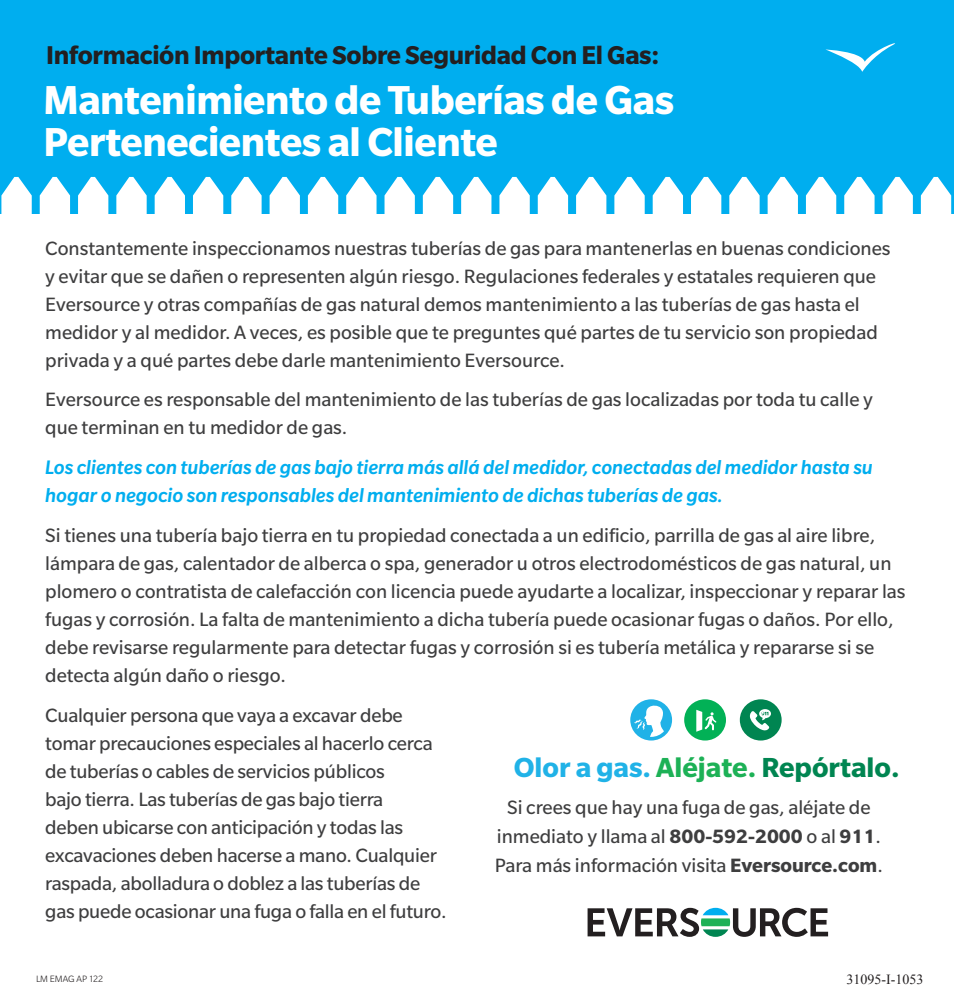
<style>
.page{position:relative;width:954px;height:1008px;background:#fff}
.page>*{position:absolute;margin:0;border:0;box-sizing:border-box;transform-origin:0 0}
.t1{font:700 44px/42px "Slate Pro";letter-spacing:-.01em;color:#fff}
.t2{font:900 43.6px "Slate Pro";color:#20b2e7}
.t3{font:700 30px "Slate Pro";color:#008551}
.t4{font:700 28px "Slate Pro";letter-spacing:-.01em;color:#231f20}
.t5{font:italic 500 21.2px/28px "Slate Pro";color:#00aeef}
.t6{font:21px/28px "Slate Pro";color:#3e3e3f}
.t7{font:14px "Times New Roman";color:#231f20}
.t8{font:300 10px "Slate Pro";color:#231f20}
.s1{color:#02b156}
.s2{color:#008551}
.s3{font-weight:700}
.s4{color:#20b2e7}
.s5{color:#1db156}
</style>
<div class="page">
<svg style="left:588px;top:908px;width:240px;height:29px"></svg>
<div style="left:0;top:0;width:954px;height:214px;background:#00aeef"></div>
<svg style="left:1px;top:177px;width:31px;height:37px"></svg>
<svg style="left:40px;top:177px;width:30px;height:37px"></svg>
<svg style="left:78px;top:177px;width:30px;height:37px"></svg>
<svg style="left:116px;top:177px;width:31px;height:37px"></svg>
<svg style="left:155px;top:177px;width:30px;height:37px"></svg>
<svg style="left:193px;top:177px;width:30px;height:37px"></svg>
<svg style="left:231px;top:177px;width:31px;height:37px"></svg>
<svg style="left:270px;top:177px;width:30px;height:37px"></svg>
<svg style="left:308px;top:177px;width:30px;height:37px"></svg>
<svg style="left:346px;top:177px;width:31px;height:37px"></svg>
<svg style="left:385px;top:177px;width:30px;height:37px"></svg>
<svg style="left:423px;top:177px;width:30px;height:37px"></svg>
<svg style="left:461px;top:177px;width:30px;height:37px"></svg>
<svg style="left:499px;top:177px;width:31px;height:37px"></svg>
<svg style="left:538px;top:177px;width:30px;height:37px"></svg>
<svg style="left:576px;top:177px;width:30px;height:37px"></svg>
<svg style="left:614px;top:177px;width:31px;height:37px"></svg>
<svg style="left:653px;top:177px;width:30px;height:37px"></svg>
<svg style="left:691px;top:177px;width:30px;height:37px"></svg>
<svg style="left:729px;top:177px;width:31px;height:37px"></svg>
<svg style="left:768px;top:177px;width:30px;height:37px"></svg>
<svg style="left:806px;top:177px;width:30px;height:37px"></svg>
<svg style="left:844px;top:177px;width:31px;height:37px"></svg>
<svg style="left:883px;top:177px;width:30px;height:37px"></svg>
<svg style="left:921px;top:177px;width:30px;height:37px"></svg>
<svg style="left:825px;top:43px;width:70px;height:29px"></svg>
<div style="left:684px;top:699px;width:42px;height:42px;background:#02b156;border-radius:50%"></div>
<svg style="left:696px;top:710px;width:20px;height:22px"></svg>
<div style="left:740px;top:699px;width:42px;height:42px;background:#008551;border-radius:50%"></div>
<svg style="left:749px;top:709px;width:22px;height:22px"></svg>
<div style="left:630px;top:699px;width:42px;height:42px;background:#20b2e7;border-radius:50%"></div>
<svg style="left:634px;top:704px;width:30px;height:33px"></svg>
<h3 class="t4" style="left:46px;top:40px;width:614px">Información Importante Sobre Seguridad Con El Gas:</h3>
<h1 class="t1" style="left:43px;top:78px;width:632px">Mantenimiento de Tuberías de Gas<br>Pertenecientes al Cliente</h1>
<p class="t6" style="left:45px;top:234px;width:847px">Constantemente inspeccionamos nuestras tuberías de gas para mantenerlas en buenas condiciones y evitar que se dañen o representen algún riesgo. Regulaciones federales y estatales requieren que Eversource y otras compañías de gas natural demos mantenimiento a las tuberías de gas hasta el medidor y al medidor. A veces, es posible que te preguntes qué partes de tu servicio son propiedad privada y a qué partes debe darle mantenimiento Eversource.</p>
<p class="t6" style="left:45px;top:386px;width:829px">Eversource es responsable del mantenimiento de las tuberías de gas localizadas por toda tu calle y que terminan en tu medidor de gas.</p>
<p class="t5" style="left:45px;top:453px;width:829px">Los clientes con tuberías de gas bajo tierra más allá del medidor, conectadas del medidor hasta su hogar o negocio son responsables del mantenimiento de dichas tuberías de gas.</p>
<p class="t6" style="left:45px;top:521px;width:862px">Si tienes una tubería bajo tierra en tu propiedad conectada a un edificio, parrilla de gas al aire libre, lámpara de gas, calentador de alberca o spa, generador u otros electrodomésticos de gas natural, un plomero o contratista de calefacción con licencia puede ayudarte a localizar, inspeccionar y reparar las fugas y corrosión. La falta de mantenimiento a dicha tubería puede ocasionar fugas o daños. Por ello, debe revisarse regularmente para detectar fugas y corrosión si es tubería metálica y repararse si se detecta algún daño o riesgo.</p>
<p class="t6" style="left:45px;top:701px;width:403px">Cualquier persona que vaya a excavar debe tomar precauciones especiales al hacerlo cerca de tuberías o cables de servicios públicos<br>bajo tierra. Las tuberías de gas bajo tierra<br>deben ubicarse con anticipación y todas las excavaciones deben hacerse a mano. Cualquier raspada, abolladura o doblez a las tuberías de gas puede ocasionar una fuga o falla en el futuro.</p>
<h2 class="t2" style="left:539px;top:738px;width:333px">smell. <span class="s1">leave.</span> <span class="s2">tell.</span></h2>
<p class="t6" style="left:495px;top:792px;width:389px;line-height:29px;text-align:center">Si crees que hay una fuga de gas, aléjate de inmediato y llama al <span class="s3">800-592-2000</span> o al <span class="s3">911</span>.<br>Para más información visita <span class="s3">Eversource.com</span>.</p>
<h3 class="t3" style="left:514px;top:751px;width:387px"><span class="s4">Olor a gas.</span> <span class="s5">Aléjate.</span> Repórtalo.</h3>
<p class="t8" style="left:36px;top:973px;width:69px">LM EMAG AP 122</p>
<p class="t7" style="left:847px;top:970px;width:78px">31095-I-1053</p>
</div>
